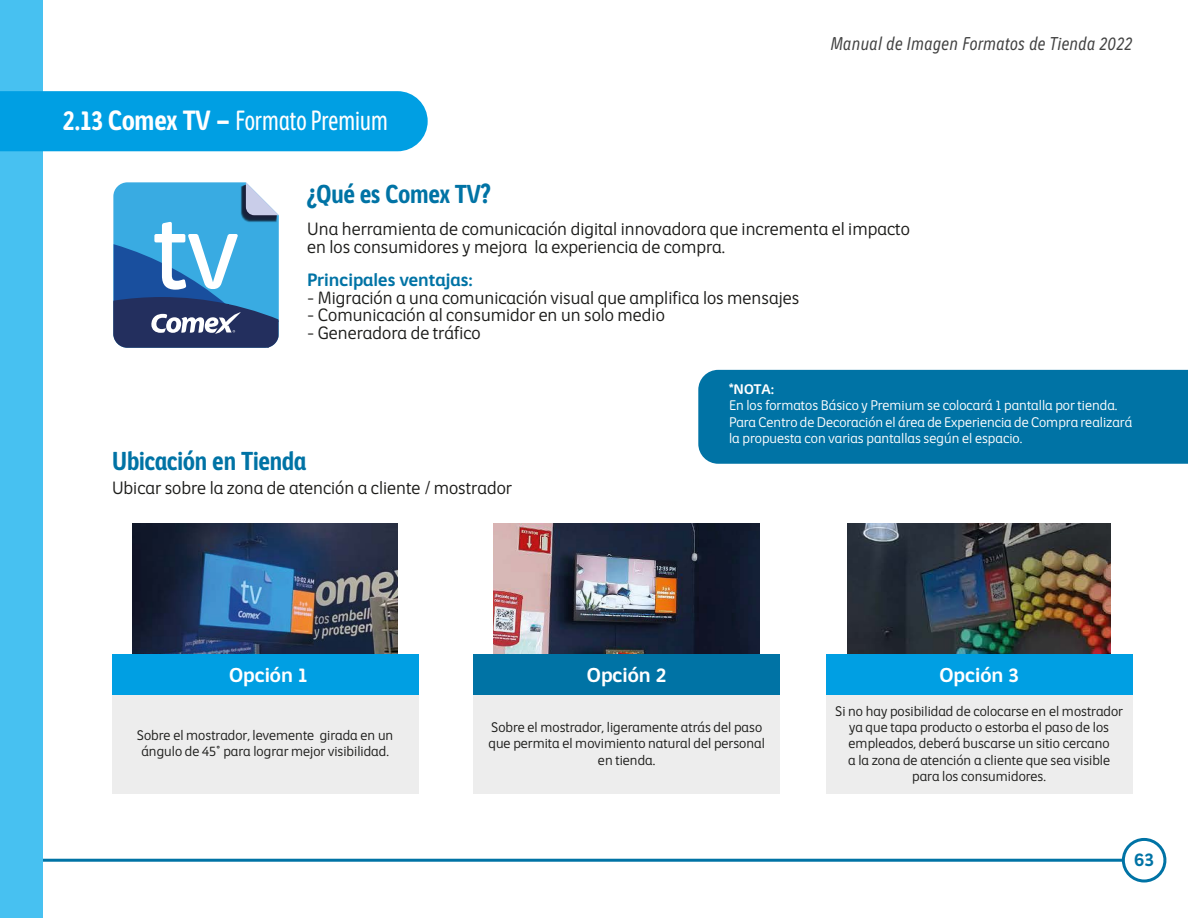
<style>
.page{position:relative;width:1188px;height:918px;background:#fff}
.page>*{position:absolute;margin:0;border:0;box-sizing:border-box;transform-origin:0 0}
.t1{font:ultra-condensed 27px "Comex";color:#fff}
.t2{font:700 condensed 25.2px "Comex";color:#0073a5}
.t3{font:700 19.5px "Comex";color:#fff}
.t4{font:italic 300 condensed 18px "Comex";color:#424242}
.t5{font:700 18px "Comex";color:#0073a5}
.t6{font:300 17.25px/17.5px "Comex";color:#1d1d1b}
.t7{font:700 17.25px "Comex";color:#0073a5}
.t8{font:300 13.5px/16.2px "Comex";color:#1d1d1b;text-align:center}
.t9{font:300 13.5px/16.2px "Comex";color:#fff}
.t10{font:700 13.5px "Comex";color:#fff}
.s1{font-weight:700;font-stretch:condensed}
</style>
<div class="page">
<div style="left:698px;top:370px;width:490px;height:94px;background:#0073a5"></div>
<svg style="left:113px;top:182px;width:166px;height:166px"></svg>
<img style="left:132px;top:524px;width:266px;height:130px">
<div style="left:112px;top:654px;width:306px;height:41px;background:#009fe3"></div>
<div style="left:112px;top:695px;width:306px;height:98px;background:#ededed"></div>
<img style="left:494px;top:524px;width:265px;height:130px">
<div style="left:474px;top:654px;width:306px;height:41px;background:#0073a5"></div>
<div style="left:474px;top:695px;width:306px;height:98px;background:#ededed"></div>
<img style="left:848px;top:524px;width:262px;height:130px">
<div style="left:826px;top:654px;width:306px;height:41px;background:#009fe3"></div>
<div style="left:826px;top:695px;width:306px;height:98px;background:#ededed"></div>
<hr style="left:0;top:859px;width:1144px;height:3px;background:#0073a5">
<div style="left:0;top:0;width:43px;height:918px;background:#47c1f1"></div>
<div style="left:1122px;top:838px;width:44px;height:45px;background:#fff;border:3px solid #0073a5;border-radius:50%"></div>
<div style="left:0;top:91px;width:428px;height:60px;background:#009fe3"></div>
<h1 class="t1" style="left:63px;top:104px;width:327px"><span class="s1">2.13 Comex TV –</span> Formato Premium</h1>
<h3 class="t4" style="left:830px;top:33px;width:303px">Manual de Imagen Formatos de Tienda 2022</h3>
<h2 class="t2" style="left:307px;top:178px;width:185px">¿Qué es Comex TV?</h2>
<p class="t6" style="left:307px;top:220px;width:604px">Una herramienta de comunicación digital innovadora que incrementa el impacto en los consumidores y mejora la experiencia de compra.</p>
<p class="t7" style="left:307px;top:268px;width:167px">Principales ventajas:</p>
<p class="t6" style="left:307px;top:288px;width:494px">- Migración a una comunicación visual que amplifica los mensajes</p>
<p class="t6" style="left:307px;top:306px;width:359px">- Comunicación al consumidor en un solo medio</p>
<p class="t6" style="left:307px;top:324px;width:175px">- Generadora de tráfico</p>
<h2 class="t2" style="left:112px;top:444px;width:196px">Ubicación en Tienda</h2>
<p class="t6" style="left:112px;top:479px;width:401px">Ubicar sobre la zona de atención a cliente / mostrador</p>
<p class="t10" style="left:729px;top:380px;width:47px">*NOTA:</p>
<p class="t9" style="left:729px;top:397px;width:405px">En los formatos Básico y Premium se colocará 1 pantalla por tienda.<br>Para Centro de Decoración el área de Experiencia de Compra realizará la propuesta con varias pantallas según el espacio.</p>
<h3 class="t3" style="left:229px;top:662px;width:80px">Opción 1</h3>
<p class="t8" style="left:137px;top:727px;width:258px">Sobre el mostrador, levemente girada en un ángulo de 45° para lograr mejor visibilidad.</p>
<h3 class="t3" style="left:587px;top:662px;width:81px">Opción 2</h3>
<p class="t8" style="left:488px;top:719px;width:278px">Sobre el mostrador, ligeramente atrás del paso que permita el movimiento natural del personal en tienda.</p>
<h3 class="t3" style="left:939px;top:662px;width:81px">Opción 3</h3>
<p class="t8" style="left:835px;top:703px;width:289px">Si no hay posibilidad de colocarse en el mostrador ya que tapa producto o estorba el paso de los empleados, deberá buscarse un sitio cercano<br>a la zona de atención a cliente que sea visible para los consumidores.</p>
<h3 class="t5" style="left:1134px;top:847px;width:21px">63</h3>
</div>
